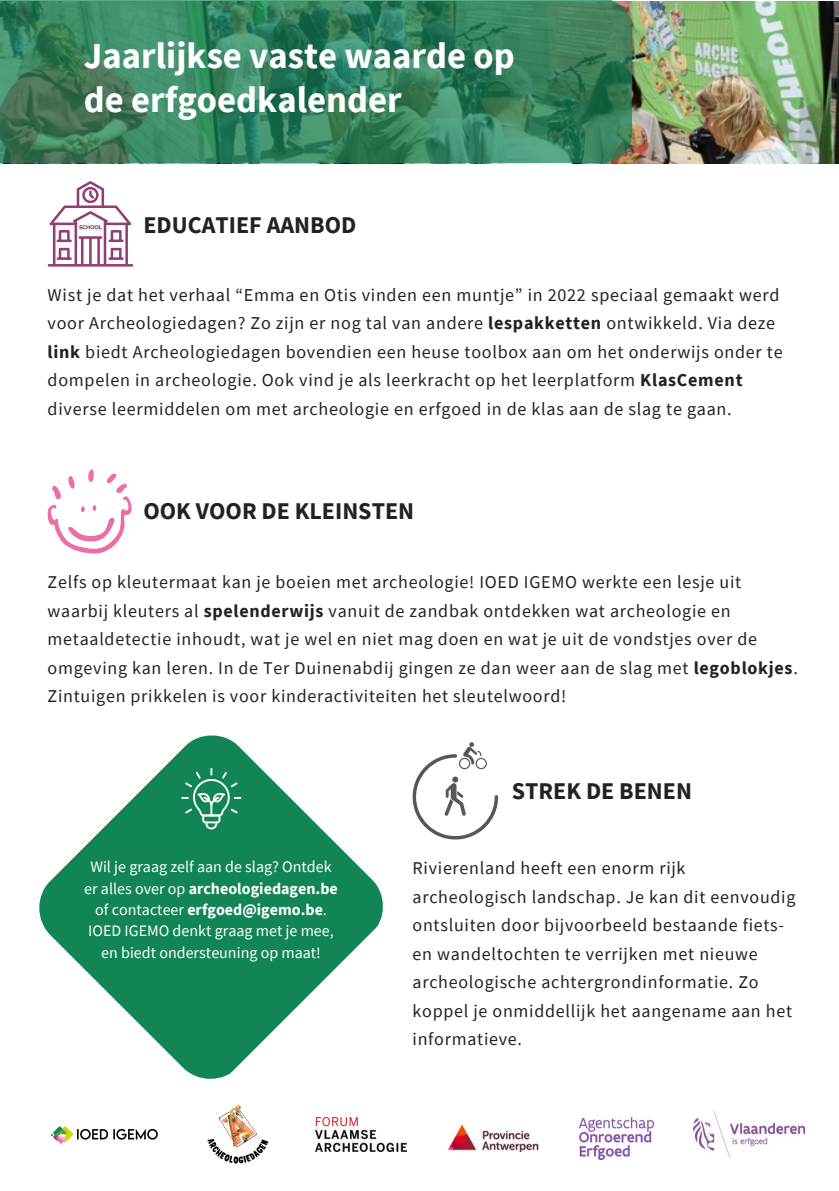
<style>
.page{position:relative;width:839px;height:1191px;background:#fff}
.page>*{position:absolute;margin:0;border:0;box-sizing:border-box;transform-origin:0 0}
.t1{font:700 36.6px/43.4px "Source Sans Pro";color:#fff}
.t2{font:700 24px "Source Sans Pro";color:#222}
.t3{font:18px/28.4px "Source Sans Pro";letter-spacing:.04em;color:#222}
.t4{font:16px/21.4px "Source Sans Pro";color:#fff;text-align:center}
.s1{font-weight:700}
</style>
<div class="page">
<img style="left:632px;top:1px;width:206px;height:162px">
<svg style="left:0;top:0;width:632px;height:163px;background:#38815e"></svg>
<img style="left:51px;top:1126px;width:107px;height:18px">
<svg style="left:48px;top:181px;width:85px;height:86px"></svg>
<svg style="left:48px;top:469px;width:84px;height:85px"></svg>
<img style="left:448px;top:1124px;width:91px;height:27px">
<img style="left:579px;top:1117px;width:74px;height:42px">
<img style="left:315px;top:1117px;width:92px;height:35px">
<img style="left:207px;top:1104px;width:62px;height:60px">
<svg style="left:412px;top:742px;width:86px;height:98px"></svg>
<svg style="left:39px;top:735px;width:344px;height:344px;fill:#118555"></svg>
<svg style="left:181px;top:768px;width:60px;height:61px;background:#369870"></svg>
<img style="left:693px;top:1111px;width:111px;height:47px">
<h1 class="t1" style="left:84px;top:34px;width:432px">Jaarlijkse vaste waarde op de erfgoedkalender</h1>
<h2 class="t2" style="left:143px;top:209px;width:214px">EDUCATIEF AANBOD</h2>
<p class="t3" style="left:48px;top:280px;width:736px">Wist je dat het verhaal “Emma en Otis vinden een muntje” in 2022 speciaal gemaakt werd voor Archeologiedagen? Zo zijn er nog tal van andere <span class="s1">lespakketten</span> ontwikkeld. Via deze <span class="s1">link</span> biedt Archeologiedagen bovendien een heuse toolbox aan om het onderwijs onder te dompelen in archeologie. Ook vind je als leerkracht op het leerplatform <span class="s1">KlasCement </span>diverse leermiddelen om met archeologie en erfgoed in de klas aan de slag te gaan.</p>
<h2 class="t2" style="left:143px;top:495px;width:272px">OOK VOOR DE KLEINSTEN</h2>
<p class="t3" style="left:48px;top:568px;width:751px">Zelfs op kleutermaat kan je boeien met archeologie! IOED IGEMO werkte een lesje uit waarbij kleuters al <span class="s1">spelenderwijs</span> vanuit de zandbak ontdekken wat archeologie en metaaldetectie inhoudt, wat je wel en niet mag doen en wat je uit de vondstjes over de omgeving kan leren. In de Ter Duinenabdij gingen ze dan weer aan de slag met <span class="s1">legoblokjes</span>.<br>Zintuigen prikkelen is voor kinderactiviteiten het sleutelwoord!</p>
<p class="t4" style="left:84px;top:856px;width:255px">Wil je graag zelf aan de slag? Ontdek er alles over op <span class="s1">archeologiedagen.be </span>of contacteer <span class="s1">erfgoed@igemo.be</span>.<br>IOED IGEMO denkt graag met je mee, en biedt ondersteuning op maat!</p>
<h2 class="t2" style="left:512px;top:775px;width:182px">STREK DE BENEN</h2>
<p class="t3" style="left:412px;top:854px;width:384px">Rivierenland heeft een enorm rijk archeologisch landschap. Je kan dit eenvoudig ontsluiten door bijvoorbeeld bestaande fiets&shy;en wandeltochten te verrijken met nieuwe archeologische achtergrondinformatie. Zo koppel je onmiddellijk het aangename aan het informatieve.</p>
</div>
